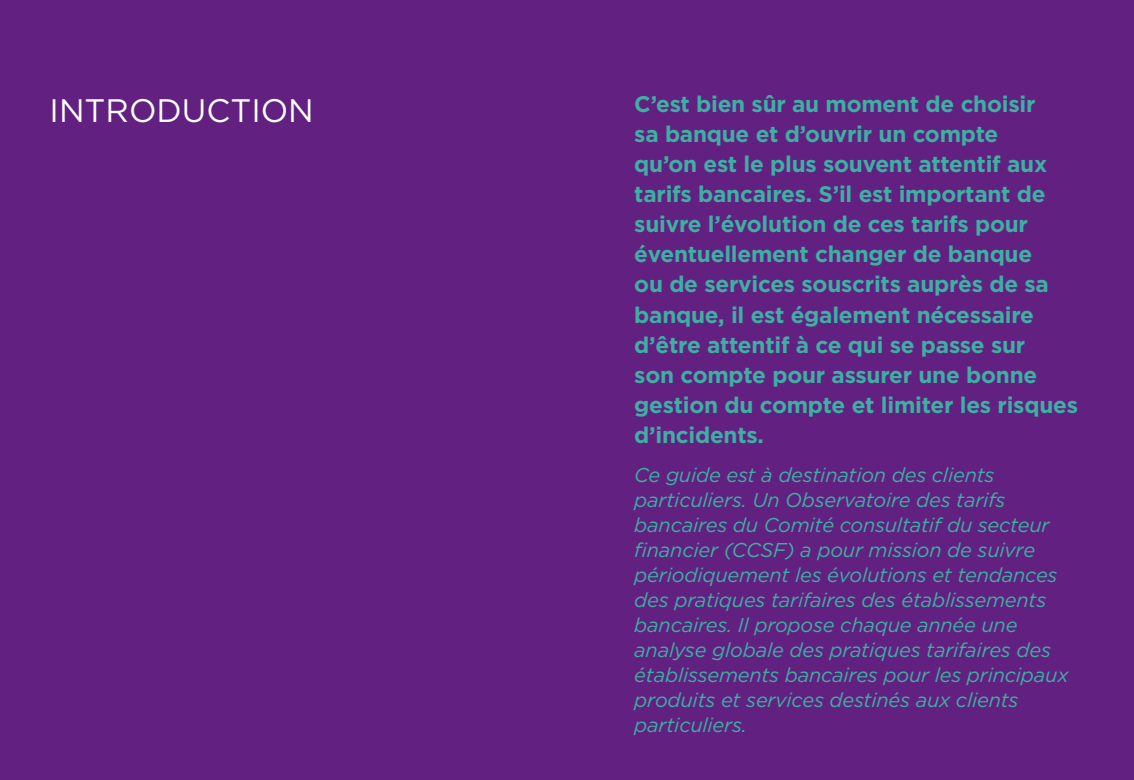
<style>
.page{position:relative;width:1134px;height:780px;background:#622181}
.page>*{position:absolute;margin:0;border:0;box-sizing:border-box;transform-origin:0 0}
.t1{font:32.5px "Gotham HTF";color:#fff}
.t2{font:700 22.5px/30px "Gotham HTF";letter-spacing:-.01em;color:#3eb0a3}
.t3{font:italic 20px/25px "Gotham HTF";letter-spacing:-.01em;color:#3eb0a3}
</style>
<div class="page">
<p class="t1" style="left:50px;top:92px;width:266px">INTRODUCTION</p>
<p class="t2" style="left:634px;top:89px;width:445px">C’est bien sûr au moment de choisir<br>sa banque et d’ouvrir un compte<br>qu’on est le plus souvent attentif aux tarifs bancaires. S’il est important de suivre l’évolution de ces tarifs pour éventuellement changer de banque<br>ou de services souscrits auprès de sa banque, il est également nécessaire d’être attentif à ce qui se passe sur<br>son compte pour assurer une bonne gestion du compte et limiter les risques d’incidents.</p>
<p class="t3" style="left:634px;top:462px;width:436px">Ce guide est à destination des clients particuliers. Un Observatoire des tarifs bancaires du Comité consultatif du secteur fnancier (CCSF) a pour mission de suivre périodiquement les évolutions et tendances des pratiques tarifaires des établissements bancaires. Il propose chaque année une analyse globale des pratiques tarifaires des établissements bancaires pour les principaux produits et services destinés aux clients particuliers.</p>
</div>
